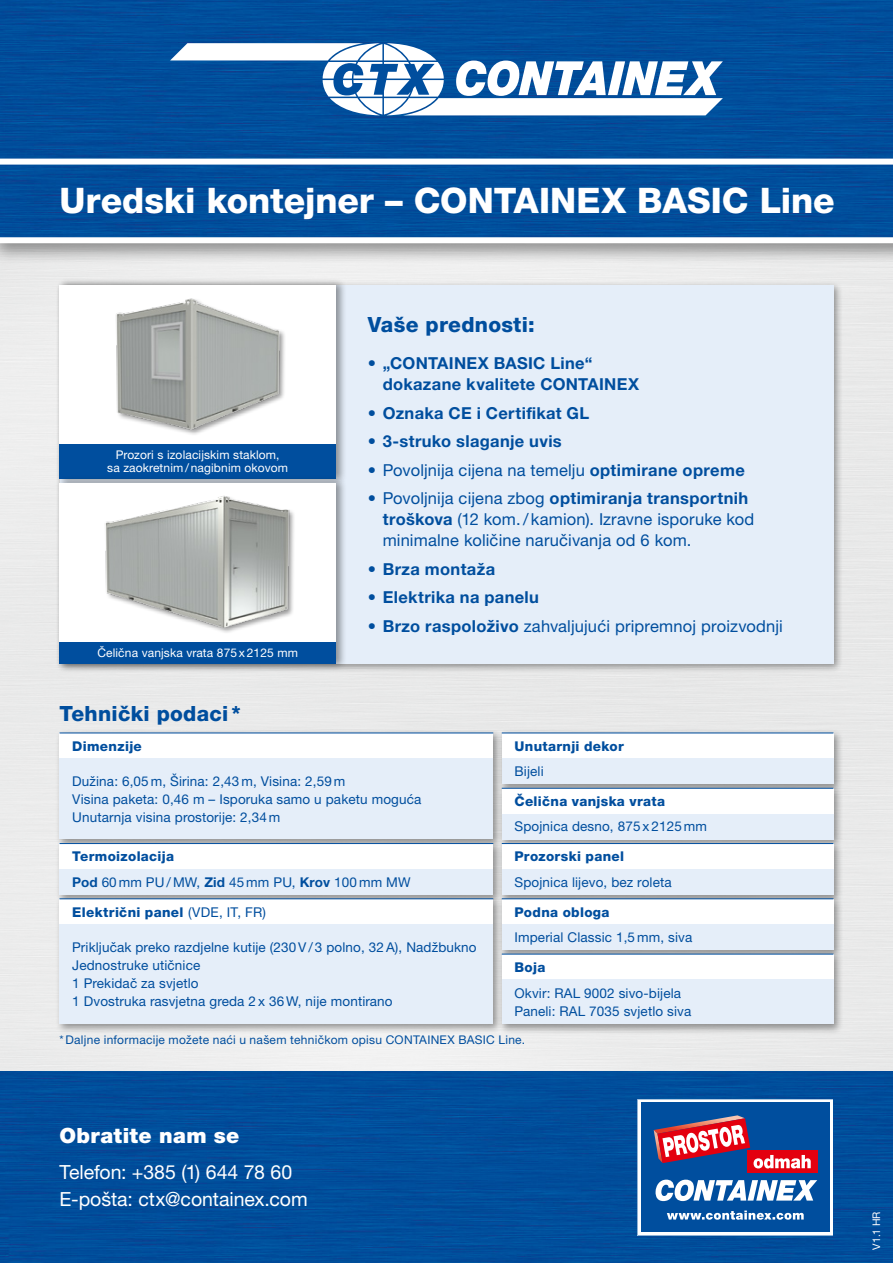
<style>
.page{position:relative;width:893px;height:1263px;background:#fff}
.page>*{position:absolute;margin:0;border:0;box-sizing:border-box;transform-origin:0 0}
.t1{font:800 35.25px "WALTER Helvetica 85";letter-spacing:-.005em;color:#fff}
.t2{font:800 21px "WALTER Helvetica 85";letter-spacing:.01em;color:#004e9e}
.t3{font:900 21px "WALTER Helvetica 95";letter-spacing:.015em;color:#fff}
.t4{font:19.5px/27px "WALTER Helvetica 55 Roman";color:#fff}
.t5{font:16.5px/21px "WALTER Helvetica 55 Roman";letter-spacing:.01em;color:#004e9e}
.t6{font:700 16.5px/21px "WALTER Helvetica 75";letter-spacing:.02em;color:#004e9e}
.t7{font:13.5px/18px "WALTER Helvetica 55 Roman";letter-spacing:.01em;color:#004e9e}
.t8{font:800 13.5px "WALTER Helvetica 85";letter-spacing:.025em;color:#004e9e}
.t9{font:12px/13.5px "WALTER Helvetica 55 Roman";letter-spacing:.01em;color:#fff;text-align:center}
.t10{font:12px "WALTER Helvetica 55 Roman";letter-spacing:.025em;color:#004e9e}
.t11{font:10.5px "WALTER Helvetica 55 Roman";color:#fff}
.s1{font-family:"WALTER Helvetica 55 Roman";font-weight:400}
.s2{font-family:"WALTER Helvetica 75";font-weight:700}
</style>
<div class="page">
<div style="left:0;top:0;width:893px;height:264px;background:#000;opacity:.4"></div>
<img style="left:0;top:0;width:893px;height:237px">
<div style="left:0;top:159px;width:893px;height:6px;background:#fff"></div>
<div style="left:0;top:237px;width:893px;height:6px;background:#fff"></div>
<svg style="left:170px;top:43px;width:553px;height:72px"></svg>
<img style="left:0;top:1071px;width:893px;height:192px">
<div style="left:55px;top:281px;width:789px;height:393px;background:#000;opacity:.4"></div>
<div style="left:60px;top:285px;width:773px;height:378px;background:#e5eef9"></div>
<div style="left:56px;top:278px;width:291px;height:207px;background:#000;opacity:.4"></div>
<img style="left:60px;top:285px;width:276px;height:159px">
<div style="left:60px;top:444px;width:276px;height:34px;background:#004e9e"></div>
<div style="left:56px;top:475px;width:291px;height:196px;background:#000;opacity:.4"></div>
<img style="left:60px;top:483px;width:276px;height:159px">
<div style="left:60px;top:642px;width:276px;height:21px;background:#004e9e"></div>
<svg style="left:637px;top:1099px;width:196px;height:137px"></svg>
<div style="left:497px;top:728px;width:347px;height:66px;background:#000;opacity:.4"></div>
<div style="left:502px;top:733px;width:331px;height:25px;background:#fff"></div>
<div style="left:502px;top:758px;width:331px;height:26px;background:#e5eef9"></div>
<hr style="left:502px;top:733px;width:331px;height:1px;background:#004e9e">
<div style="left:55px;top:728px;width:448px;height:121px;background:#000;opacity:.4"></div>
<div style="left:60px;top:733px;width:433px;height:25px;background:#fff"></div>
<div style="left:60px;top:758px;width:433px;height:81px;background:#e5eef9"></div>
<hr style="left:60px;top:733px;width:433px;height:1px;background:#004e9e">
<div style="left:55px;top:839px;width:448px;height:66px;background:#000;opacity:.4"></div>
<div style="left:60px;top:843px;width:433px;height:26px;background:#fff"></div>
<div style="left:60px;top:869px;width:433px;height:25px;background:#e5eef9"></div>
<hr style="left:60px;top:843px;width:433px;height:1px;background:#004e9e">
<div style="left:55px;top:894px;width:448px;height:140px;background:#000;opacity:.4"></div>
<div style="left:60px;top:899px;width:433px;height:25px;background:#fff"></div>
<div style="left:60px;top:924px;width:433px;height:100px;background:#e5eef9"></div>
<hr style="left:60px;top:898px;width:433px;height:1px;background:#004e9e">
<div style="left:497px;top:783px;width:347px;height:66px;background:#000;opacity:.4"></div>
<div style="left:502px;top:788px;width:331px;height:26px;background:#fff"></div>
<div style="left:502px;top:814px;width:331px;height:25px;background:#e5eef9"></div>
<hr style="left:502px;top:788px;width:331px;height:1px;background:#004e9e">
<div style="left:497px;top:839px;width:347px;height:66px;background:#000;opacity:.4"></div>
<div style="left:502px;top:843px;width:331px;height:26px;background:#fff"></div>
<div style="left:502px;top:869px;width:331px;height:25px;background:#e5eef9"></div>
<hr style="left:502px;top:843px;width:331px;height:1px;background:#004e9e">
<div style="left:497px;top:894px;width:347px;height:66px;background:#000;opacity:.4"></div>
<div style="left:502px;top:899px;width:331px;height:25px;background:#fff"></div>
<div style="left:502px;top:924px;width:331px;height:26px;background:#e5eef9"></div>
<hr style="left:502px;top:898px;width:331px;height:1px;background:#004e9e">
<div style="left:497px;top:949px;width:347px;height:86px;background:#000;opacity:.4"></div>
<div style="left:502px;top:954px;width:331px;height:26px;background:#fff"></div>
<div style="left:502px;top:980px;width:331px;height:44px;background:#e5eef9"></div>
<hr style="left:502px;top:954px;width:331px;height:1px;background:#004e9e">
<h1 class="t1" style="left:60px;top:180px;width:777px">Uredski kontejner – CONTAINEX BASIC Line</h1>
<p class="t9" style="left:107px;top:448px;width:182px">Prozori s izolacijskim staklom,<br>sa zaokretnim / nagibnim okovom</p>
<p class="t9" style="left:97px;top:646px;width:202px">Čelična vanjska vrata 875 x 2125 mm</p>
<h2 class="t2" style="left:60px;top:701px;width:183px">Tehnički podaci *</h2>
<h2 class="t2" style="left:368px;top:312px;width:169px">Vaše prednosti:</h2>
<p class="t6" style="left:383px;top:353px;width:258px;text-indent:-15px"><span class="s1">•</span> „CONTAINEX BASIC Line“ dokazane kvalitete CONTAINEX</p>
<p class="t6" style="left:368px;top:402px;width:223px"><span class="s1">•</span> Oznaka CE i Certifikat GL</p>
<p class="t6" style="left:368px;top:431px;width:195px"><span class="s1">•</span> 3-struko slaganje uvis</p>
<p class="t5" style="left:368px;top:459px;width:378px">• Povoljnija cijena na temelju <span class="s2">optimirane opreme</span></p>
<p class="t6" style="left:368px;top:488px;width:382px"><span class="s1">• Povoljnija cijena zbog</span> optimiranja transportnih</p>
<p class="t5" style="left:383px;top:509px;width:373px"><span class="s2">troškova</span> (12 kom./ kamion). Izravne isporuke kod minimalne količine naručivanja od 6 kom.</p>
<p class="t6" style="left:368px;top:558px;width:129px"><span class="s1">•</span> Brza montaža</p>
<p class="t6" style="left:368px;top:587px;width:173px"><span class="s1">•</span> Elektrika na panelu</p>
<p class="t5" style="left:368px;top:615px;width:416px">• <span class="s2">Brzo raspoloživo</span> zahvaljujući pripremnoj proizvodnji</p>
<p class="t8" style="left:72px;top:738px;width:71px">Dimenzije</p>
<p class="t7" style="left:72px;top:772px;width:351px">Dužina: 6,05 m, Širina: 2,43 m, Visina: 2,59 m<br>Visina paketa: 0,46 m – Isporuka samo u paketu moguća<br>Unutarnja visina prostorije: 2,34 m</p>
<p class="t8" style="left:72px;top:848px;width:103px">Termoizolacija</p>
<p class="t7" style="left:72px;top:873px;width:340px"><span class="s2">Pod</span> 60 mm PU /MW, <span class="s2">Zid</span> 45 mm PU, <span class="s2">Krov</span> 100 mm MW</p>
<p class="t8" style="left:72px;top:904px;width:195px">Električni panel <span class="s1">(VDE, IT, FR)</span></p>
<p class="t7" style="left:72px;top:938px;width:406px">Priključak preko razdjelne kutije (230V/ 3 polno, 32A), Nadžbukno Jednostruke utičnice<br>1 Prekidač za svjetlo<br>1 Dvostruka rasvjetna greda 2 x 36W, nije montirano</p>
<p class="t8" style="left:514px;top:738px;width:111px">Unutarnji dekor</p>
<p class="t7" style="left:514px;top:762px;width:31px">Bijeli</p>
<p class="t8" style="left:514px;top:793px;width:152px">Čelična vanjska vrata</p>
<p class="t7" style="left:514px;top:817px;width:194px">Spojnica desno, 875 x 2125 mm</p>
<p class="t8" style="left:514px;top:848px;width:111px">Prozorski panel</p>
<p class="t7" style="left:514px;top:873px;width:159px">Spojnica lijevo, bez roleta</p>
<p class="t8" style="left:514px;top:904px;width:97px">Podna obloga</p>
<p class="t7" style="left:514px;top:928px;width:179px">Imperial Classic 1,5 mm, siva</p>
<p class="t8" style="left:514px;top:959px;width:32px">Boja</p>
<p class="t7" style="left:514px;top:984px;width:178px">Okvir: RAL 9002 sivo-bijela<br>Paneli: RAL 7035 svjetlo siva</p>
<p class="t10" style="left:60px;top:1032px;width:467px">* Daljne informacije možete naći u našem tehničkom opisu CONTAINEX BASIC Line.</p>
<h2 class="t3" style="left:60px;top:1123px;width:181px">Obratite nam se</h2>
<h3 class="t4" style="left:60px;top:1159px;width:250px">Telefon: +385 (1) 644 78 60<br>E-pošta: ctx@containex.com</h3>
<p class="t11" style="left:870px;top:1250px;width:40px;rotate:-90deg">V1.1 HR</p>
</div>
